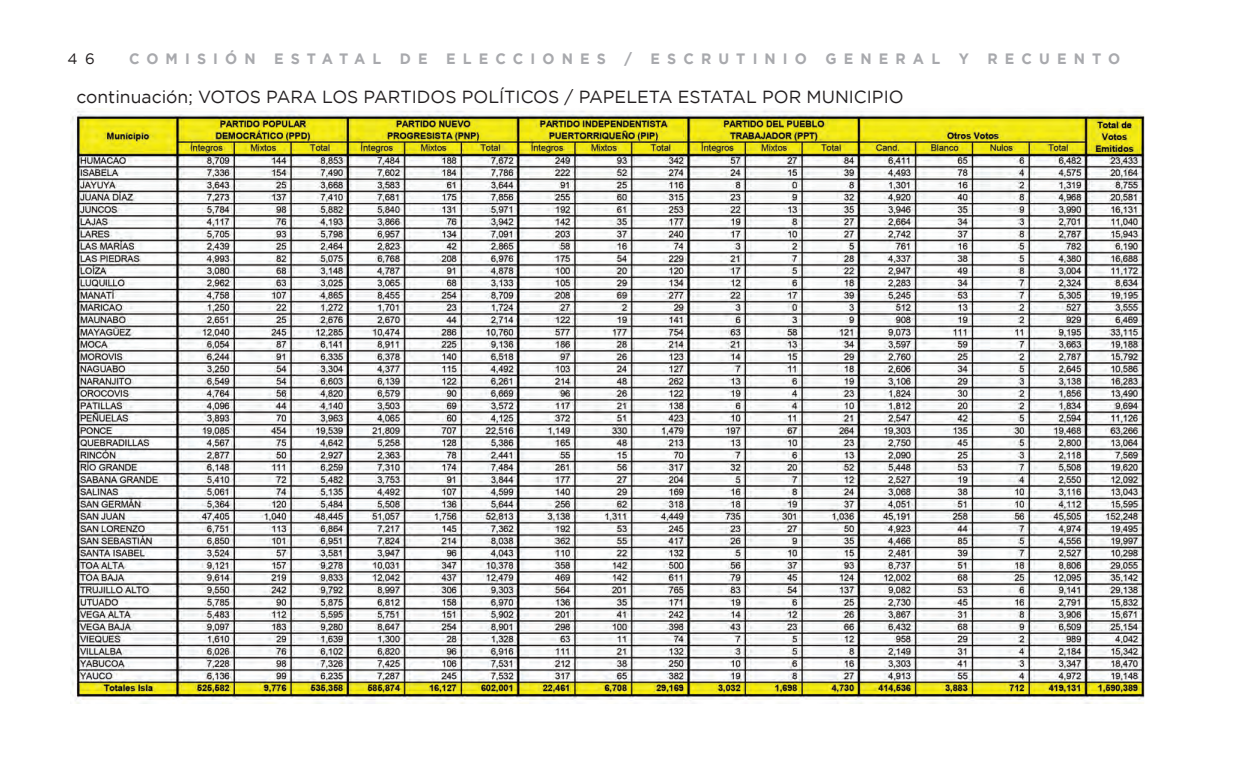
<style>
.page{position:relative;width:1260px;height:765px;background:#fff}
.page>*{position:absolute;margin:0;border:0;box-sizing:border-box;transform-origin:0 0}
.t1{font:17.5px "Gotham";color:#231f20}
.t2{font:700 15px "Gotham";letter-spacing:.5em;color:#a8a9ad;scale:.95 1}
.t3{font:15px "Gotham";color:#231f20}
</style>
<div class="page">
<img style="left:70px;top:108px;width:1075px;height:596px">
<p class="t3" style="left:68px;top:50px;width:29px">4 6</p>
<p class="t2" style="left:129px;top:50px;width:1045px">COMISIÓN ESTATAL DE ELECCIONES / ESCRUTINIO GENERAL Y RECUENTO</p>
<p class="t1" style="left:77px;top:87px;width:829px">continuación; VOTOS PARA LOS PARTIDOS POLÍTICOS / PAPELETA ESTATAL POR MUNICIPIO</p>
</div>
